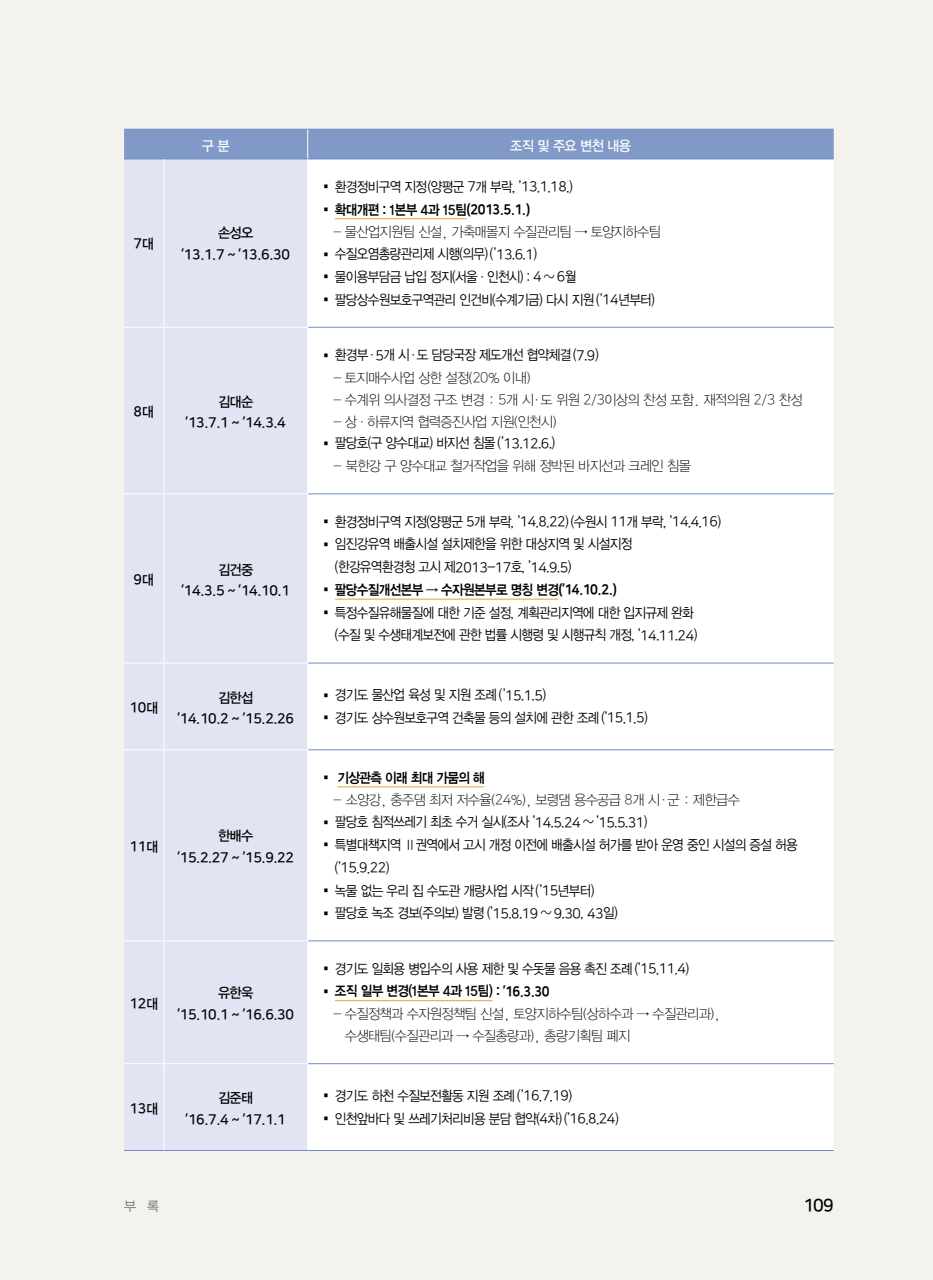
<style>
.page{position:relative;width:933px;height:1280px;background:#f3f2ee}
.page>*{position:absolute;margin:0;border:0;box-sizing:border-box;transform-origin:0 0}
.t1{font:17.5px "Nanum Square OTFB";color:#000}
.t2{font:14px/22.8px "YDVYGO12";letter-spacing:-.05em;color:#000;scale:.9 1}
.t3{font:14px/21.9px "YDVYGO115";letter-spacing:-.05em;color:#000;scale:.95 1}
.t4{font:14px "Nanum Square OTFB";letter-spacing:-.025em;color:#000}
.t5{font:14px "YDVYGO14";letter-spacing:-.025em;color:#000;scale:.9 1}
.t6{font:14px "YDVYGO14";letter-spacing:-.05em;color:#000;scale:.9 1}
.t7{font:14px "YDVYGO13";letter-spacing:-.05em;color:#000;scale:.95 1}
.t8{font:14px "YDVYGO13";letter-spacing:-.05em;color:#fff;scale:.95 1}
.t9{font:13.12px "YDVYGO12";color:#727069}
.s1{font-family:"YDVYGO13"}
.s2{font-size:8.75px}
.s3{font-family:"Nanum Square OTFR"}
.s4{font-family:"Nanum Square OTFEB"}
.s5{font-family:"Nanum Square OTFL"}
.s6{font-family:"YDVYGO13";font-size:8.75px}
.s7{font-family:"YDVYGO12";font-size:8.75px}
</style>
<div class="page">
<div style="left:124px;top:130px;width:709px;height:29px;background:#8199c7"></div>
<div style="left:124px;top:160px;width:183px;height:990px;background:#e2e4f3"></div>
<div style="left:308px;top:160px;width:525px;height:990px;background:#fff"></div>
<hr style="left:307px;top:129px;width:1px;height:30px;background:#fff">
<hr style="left:308px;top:327px;width:525px;height:1px;background:#718cc7">
<hr style="left:308px;top:494px;width:525px;height:1px;background:#718cc7">
<hr style="left:308px;top:663px;width:525px;height:1px;background:#718cc7">
<hr style="left:308px;top:749px;width:525px;height:1px;background:#718cc7">
<hr style="left:308px;top:940px;width:525px;height:1px;background:#718cc7">
<hr style="left:124px;top:129px;width:40px;height:1px;background:#718cc7">
<hr style="left:164px;top:129px;width:144px;height:1px;background:#718cc7">
<hr style="left:308px;top:129px;width:525px;height:1px;background:#718cc7">
<hr style="left:124px;top:159px;width:40px;height:1px;background:#718cc7">
<hr style="left:164px;top:159px;width:144px;height:1px;background:#718cc7">
<hr style="left:308px;top:159px;width:525px;height:1px;background:#718cc7">
<hr style="left:163px;top:159px;width:1px;height:168px;background:#fff">
<hr style="left:124px;top:327px;width:40px;height:1px;background:#fff">
<hr style="left:164px;top:327px;width:144px;height:1px;background:#fff">
<hr style="left:163px;top:328px;width:1px;height:165px;background:#fff">
<hr style="left:124px;top:493px;width:40px;height:1px;background:#fff">
<hr style="left:164px;top:493px;width:144px;height:1px;background:#fff">
<hr style="left:163px;top:494px;width:1px;height:169px;background:#fff">
<hr style="left:124px;top:663px;width:40px;height:1px;background:#fff">
<hr style="left:164px;top:663px;width:144px;height:1px;background:#fff">
<hr style="left:163px;top:663px;width:1px;height:86px;background:#fff">
<hr style="left:124px;top:749px;width:40px;height:1px;background:#fff">
<hr style="left:164px;top:749px;width:144px;height:1px;background:#fff">
<hr style="left:163px;top:750px;width:1px;height:190px;background:#fff">
<hr style="left:124px;top:940px;width:40px;height:1px;background:#fff">
<hr style="left:164px;top:940px;width:144px;height:1px;background:#fff">
<hr style="left:163px;top:941px;width:1px;height:122px;background:#fff">
<hr style="left:124px;top:1063px;width:40px;height:1px;background:#fff">
<hr style="left:164px;top:1063px;width:144px;height:1px;background:#fff">
<hr style="left:163px;top:1064px;width:1px;height:86px;background:#fff">
<hr style="left:307px;top:1064px;width:1px;height:86px;background:#fff">
<hr style="left:307px;top:159px;width:1px;height:168px;background:#fff">
<hr style="left:307px;top:328px;width:1px;height:165px;background:#fff">
<hr style="left:307px;top:494px;width:1px;height:169px;background:#fff">
<hr style="left:307px;top:663px;width:1px;height:86px;background:#fff">
<hr style="left:307px;top:750px;width:1px;height:190px;background:#fff">
<hr style="left:307px;top:941px;width:1px;height:122px;background:#fff">
<hr style="left:124px;top:1150px;width:40px;height:1px;background:#718cc7">
<hr style="left:164px;top:1150px;width:144px;height:1px;background:#718cc7">
<hr style="left:308px;top:1150px;width:525px;height:1px;background:#718cc7">
<hr style="left:308px;top:1063px;width:525px;height:1px;background:#718cc7">
<hr style="left:335px;top:218px;width:131px;height:1px;background:#f39939">
<hr style="left:335px;top:599px;width:223px;height:1px;background:#f39939">
<hr style="left:337px;top:786px;width:147px;height:1px;background:#f39939">
<hr style="left:335px;top:1000px;width:157px;height:1px;background:#f39939">
<p class="t4" style="left:134px;top:236px;width:22px">7<span class="s1">대</span></p>
<p class="t4" style="left:134px;top:404px;width:22px">8<span class="s1">대</span></p>
<p class="t4" style="left:134px;top:572px;width:22px">9<span class="s1">대</span></p>
<p class="t4" style="left:129px;top:700px;width:30px">10<span class="s1">대</span></p>
<p class="t4" style="left:129px;top:839px;width:30px">11<span class="s1">대</span></p>
<p class="t4" style="left:129px;top:996px;width:30px">12<span class="s1">대</span></p>
<p class="t4" style="left:129px;top:1101px;width:30px">13<span class="s1">대</span></p>
<p class="t8" style="left:202px;top:137px;width:31px">구 분</p>
<p class="t8" style="left:510px;top:137px;width:129px">조직 및 주요 변천 내용</p>
<p class="t7" style="left:218px;top:225px;width:39px">손성오</p>
<p class="t4" style="left:181px;top:247px;width:110px">’13.1.7 ~ ’13.6.30</p>
<p class="t7" style="left:218px;top:393px;width:39px">김대순</p>
<p class="t4" style="left:186px;top:415px;width:102px">’13.7.1 ~ ’14.3.4</p>
<p class="t7" style="left:218px;top:561px;width:39px">김건중</p>
<p class="t4" style="left:181px;top:583px;width:110px">’14.3.5 ~ ’14.10.1</p>
<p class="t7" style="left:218px;top:689px;width:39px">김한섭</p>
<p class="t4" style="left:177px;top:711px;width:118px">’14.10.2 ~ ’15.2.26</p>
<p class="t7" style="left:218px;top:828px;width:39px">한배수</p>
<p class="t4" style="left:177px;top:850px;width:118px">’15.2.27 ~ ’15.9.22</p>
<p class="t7" style="left:218px;top:985px;width:39px">유한욱</p>
<p class="t4" style="left:177px;top:1007px;width:118px">’15.10.1 ~ ’16.6.30</p>
<p class="t7" style="left:218px;top:1090px;width:39px">김준태</p>
<p class="t4" style="left:186px;top:1112px;width:102px">’16.7.4 ~ ’17.1.1</p>
<p class="t2" style="left:322px;top:175px;width:279px"><span class="s2">■</span> 환경정비구역 지정(양평군 <span class="s3">7</span>개 부락, ’<span class="s3">13</span>.<span class="s3">1</span>.<span class="s3">18</span>.)</p>
<p class="t5" style="left:322px;top:201px;width:232px"><span class="s2">■</span> 확대개편 : 1본부 4과 15팀<span class="s4">(2013.5.1.)</span></p>
<p class="t3" style="left:332px;top:221px;width:347px">- 물산업지원팀 신설, 가축매몰지 수질관리팀 → 토양지하수팀</p>
<p class="t2" style="left:322px;top:243px;width:240px"><span class="s2">■</span> 수질오염총량관리제 시행(의무) (’<span class="s3">13</span>.<span class="s3">6</span>.<span class="s3">1</span>)</p>
<p class="t2" style="left:322px;top:265px;width:284px"><span class="s2">■</span> 물이용부담금 납입 정지(서울 · 인천시) : <span class="s3">4</span> ~ <span class="s3">6</span>월</p>
<p class="t2" style="left:322px;top:288px;width:371px"><span class="s2">■</span> 팔당상수원보호구역관리 인건비(수계기금) 다시 지원 (’<span class="s3">14</span>년부터)</p>
<p class="t2" style="left:322px;top:343px;width:308px"><span class="s2">■</span> 환경부 · <span class="s3">5</span>개 시 · 도 담당국장 제도개선 협약체결 (<span class="s3">7</span>.<span class="s3">9</span>)</p>
<p class="t3" style="left:332px;top:367px;width:210px">- 토지매수사업 상한 설정(<span class="s5">20</span>% 이내)</p>
<p class="t3" style="left:332px;top:389px;width:496px">- 수계위 의사결정 구조 변경 : <span class="s5">5</span>개 시· 도 위원 <span class="s5">2</span>/<span class="s5">3</span>이상의 찬성 포함. 재적의원 <span class="s5">2</span>/<span class="s5">3</span> 찬성</p>
<p class="t3" style="left:332px;top:411px;width:237px">- 상 · 하류지역 협력증진사업 지원(인천시)</p>
<p class="t2" style="left:322px;top:432px;width:260px"><span class="s2">■</span> 팔당호(구 양수대교) 바지선 침몰 (’<span class="s3">13</span>.<span class="s3">12</span>.<span class="s3">6</span>.)</p>
<p class="t3" style="left:332px;top:455px;width:379px">- 북한강 구 양수대교 철거작업을 위해 정박된 바지선과 크레인 침몰</p>
<p class="t2" style="left:322px;top:510px;width:444px"><span class="s2">■</span> 환경정비구역 지정(양평군 <span class="s3">5</span>개 부락, ’<span class="s3">14</span>.<span class="s3">8</span>.<span class="s3">22</span>) (수원시 <span class="s3">11</span>개 부락, ’<span class="s3">14</span>.<span class="s3">4</span>.<span class="s3">16</span>)</p>
<p class="t2" style="left:335px;top:533px;width:332px;text-indent:-12px"><span class="s2">■</span> 임진강유역 배출시설 설치제한을 위한 대상지역 및 시설지정 (한강유역환경청 고시 제<span class="s3">2013</span>-<span class="s3">17</span>호, ’<span class="s3">14</span>.<span class="s3">9</span>.<span class="s3">5</span>)</p>
<p class="t6" style="left:322px;top:582px;width:329px"><span class="s6">■</span> 팔당수질개선본부 → 수자원본부로 명칭 변경<span class="s4">(’14.10.2.)</span></p>
<p class="t2" style="left:322px;top:601px;width:418px;text-align:right"><span class="s2">■</span> 특정수질유해물질에 대한 기준 설정, 계획관리지역에 대한 입지규제 완화 (수질 및 수생태계보전에 관한 법률 시행령 및 시행규칙 개정, ’<span class="s3">14</span>.<span class="s3">11</span>.<span class="s3">24</span>)</p>
<p class="t2" style="left:322px;top:683px;width:250px"><span class="s2">■</span> 경기도 물산업 육성 및 지원 조례 (’<span class="s3">15</span>.<span class="s3">1</span>.<span class="s3">5</span>)</p>
<p class="t2" style="left:322px;top:706px;width:363px"><span class="s2">■</span> 경기도 상수원보호구역 건축물 등의 설치에 관한 조례 (’<span class="s3">15</span>.<span class="s3">1</span>.<span class="s3">5</span>)</p>
<p class="t6" style="left:322px;top:769px;width:182px"><span class="s7">■</span> 기상관측 이래 최대 가뭄의 해</p>
<p class="t3" style="left:332px;top:789px;width:430px">- 소양강, 충주댐 최저 저수율(<span class="s5">24</span>%), 보령댐 용수공급 <span class="s5">8</span>개 시 · 군 : 제한급수</p>
<p class="t2" style="left:322px;top:811px;width:362px"><span class="s2">■</span> 팔당호 침적쓰레기 최초 수거 실시(조사 ’<span class="s3">14</span>.<span class="s3">5</span>.<span class="s3">24</span> ~ ’<span class="s3">15</span>.<span class="s3">5</span>.<span class="s3">31</span>)</p>
<p class="t2" style="left:335px;top:833px;width:515px;text-indent:-12px"><span class="s2">■</span> 특별대책지역 Ⅱ권역에서 고시 개정 이전에 배출시설 허가를 받아 운영 중인 시설의 증설 허용 (’<span class="s3">15</span>.<span class="s3">9</span>.<span class="s3">22</span>)</p>
<p class="t2" style="left:322px;top:879px;width:303px"><span class="s2">■</span> 녹물 없는 우리 집 수도관 개량사업 시작 (’<span class="s3">15</span>년부터)</p>
<p class="t2" style="left:322px;top:902px;width:329px"><span class="s2">■</span> 팔당호 녹조 경보(주의보) 발령 (’<span class="s3">15</span>.<span class="s3">8</span>.<span class="s3">19</span> ~ <span class="s3">9</span>.<span class="s3">30</span>, <span class="s3">43</span>일)</p>
<p class="t2" style="left:322px;top:957px;width:409px"><span class="s2">■</span> 경기도 일회용 병입수의 사용 제한 및 수돗물 음용 촉진 조례 (’<span class="s3">15</span>.<span class="s3">11</span>.<span class="s3">4</span>)</p>
<p class="t5" style="left:322px;top:983px;width:254px"><span class="s6">■</span> 조직 일부 변경(1본부 4과 15팀) : <span class="s4">’16.3.30</span></p>
<p class="t3" style="left:345px;top:1003px;width:397px;text-indent:-12px">- 수질정책과 수자원정책팀 신설, 토양지하수팀(상하수과 → 수질관리과), 수생태팀(수질관리과 → 수질총량과), 총량기획팀 폐지</p>
<p class="t2" style="left:322px;top:1084px;width:279px"><span class="s2">■</span> 경기도 하천 수질보전활동 지원 조례 (’<span class="s3">16</span>.<span class="s3">7</span>.<span class="s3">19</span>)</p>
<p class="t2" style="left:322px;top:1107px;width:330px"><span class="s2">■</span> 인천앞바다 및 쓰레기처리비용 분담 협약(<span class="s3">4</span>차) (’<span class="s3">16</span>.<span class="s3">8</span>.<span class="s3">24</span>)</p>
<p class="t9" style="left:124px;top:1198px;width:37px">부 록</p>
<p class="t1" style="left:803px;top:1196px;width:32px">109</p>
</div>
